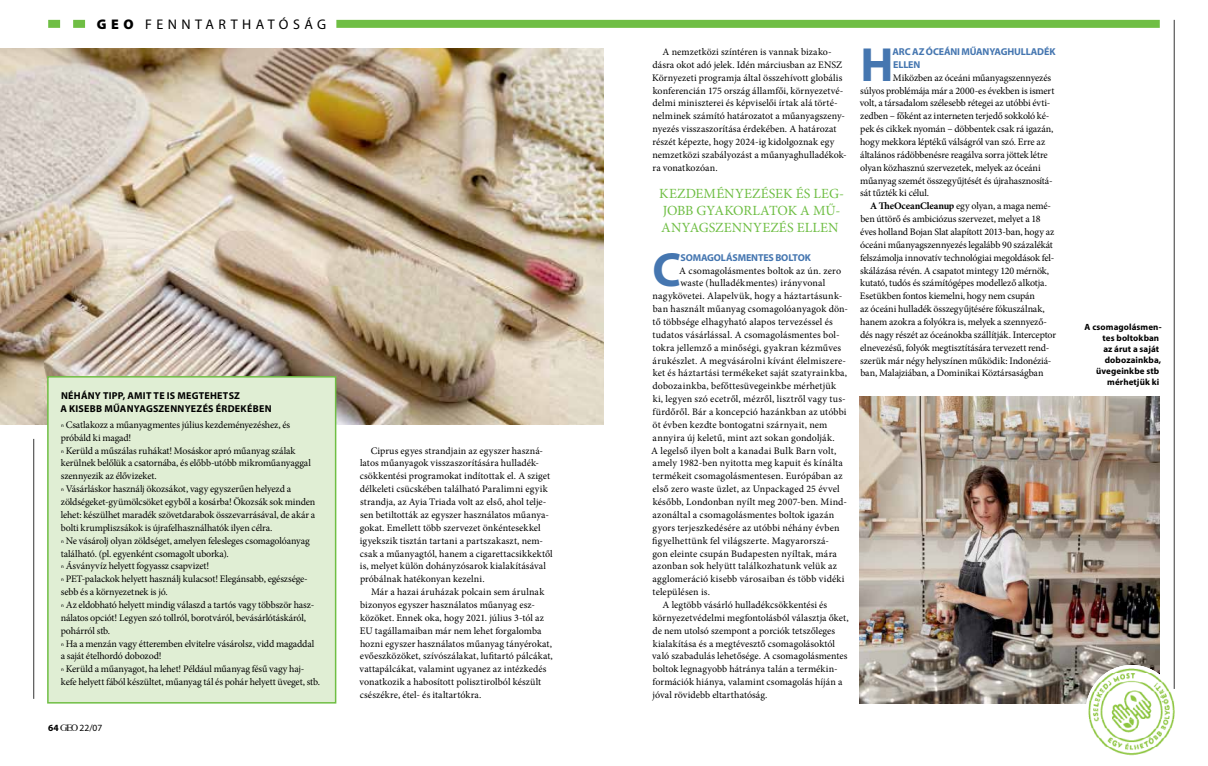
<style>
.page{position:relative;width:1208px;height:766px;background:#fff}
.page>*{position:absolute;margin:0;border:0;box-sizing:border-box;transform-origin:0 0}
.t1{font:700 48.1px "Myriad Pro";color:#4576b0}
.t2{font:14px/17px "Minion Pro";letter-spacing:.005em;color:#6fbe44}
.t3{font:14px "Myriad Pro";letter-spacing:.32em;color:#000}
.t4{font:10px/12.9px "Minion Pro";color:#000}
.t5{font:10px "Minion Pro";letter-spacing:.02em;color:#000}
.t6{font:700 10px "Myriad Pro";letter-spacing:.03em;color:#000}
.t7{font:700 10px "Myriad Pro";color:#4576b0}
.t8{font:9.5px "Myriad Pro";color:#000}
.t9{font:700 9px/11px "Myriad Pro";letter-spacing:.01em;color:#000;text-align:right}
.s1{font-weight:900}
.s2{font-family:"Myriad Pro";font-size:5px}
.s3{font-weight:700}
.s4{font-family:"GEO Logo Font";font-size:8.5px}
</style>
<div class="page">
<div style="left:73px;top:20px;width:12px;height:8px;background:#6fbe44"></div>
<div style="left:336px;top:20px;width:823px;height:8px;background:#6fbe44"></div>
<div style="left:48px;top:20px;width:12px;height:8px;background:#6fbe44"></div>
<img style="left:0;top:49px;width:604px;height:375px">
<hr style="left:33px;top:439px;width:1px;height:259px;background:#000">
<hr style="left:1174px;top:20px;width:1px;height:668px;background:#000">
<div style="left:47px;top:376px;width:289px;height:327px;background:#e0eed4;border:2px solid #6fbe44"></div>
<img style="left:859px;top:396px;width:300px;height:307px">
<svg style="left:1085px;top:664px;width:90px;height:92px"></svg>
<h2 class="t3" style="left:97px;top:15px;width:231px"><span class="s1">GEO</span> fenntarthatóság</h2>
<p class="t6" style="left:61px;top:389px;width:8px">NÉHÁNY</p>
<p class="t6" style="left:103px;top:389px;width:7px">TIPP</p>
<p class="t6" style="left:123px;top:389px;width:12px">, AMIT</p>
<p class="t6" style="left:154px;top:389px;width:31px">TEISMEGTEHETS</p>
<p class="t6" style="left:234px;top:389px;width:7px">Z</p>
<p class="t6" style="left:60px;top:401px;width:15px">A KISE</p>
<p class="t6" style="left:90px;top:401px;width:23px">BB MŰANYAGS</p>
<p class="t6" style="left:159px;top:401px;width:14px">ZENNYE</p>
<p class="t6" style="left:197px;top:401px;width:27px">ZÉS ÉRDEKÉ</p>
<p class="t6" style="left:253px;top:401px;width:13px">BEN</p>
<p class="t4" style="left:61px;top:418px;width:261px"><span class="s2">n</span> Csatlakozz a műanyagmentes július kezdeményezéshez, és próbáld ki magad!<br><span class="s2">n</span> Kerüld a műszálas ruhákat! Mosáskor apró műanyag szálak kerülnek belőlük a csatornába, és előbb-utóbb mikroműanyaggal szennyezik az élővizeket.<br><span class="s2">n</span> Vásárláskor használj ökozsákot, vagy egyszerűen helyezd a zöldségeket-gyümölcsöket egyből a kosárba! Ökozsák sok minden lehet: készülhet maradék szövetdarabok összevarrásával, de akár a bolti krumpliszsákok is újrafelhasználhatók ilyen célra.<br><span class="s2">n</span> Ne vásárolj olyan zöldséget, amelyen felesleges csomagolóanyag található. (pl. egyenként csomagolt uborka).<br><span class="s2">n</span> Ásványvíz helyett fogyassz csapvizet!<br><span class="s2">n</span> PET-palackok helyett használj kulacsot! Elegánsabb, egészsége&shy;sebb és a környezetnek is jó.<br><span class="s2">n</span> Az eldobható helyett mindig válaszd a tartós vagy többször hasz&shy;nálatos opciót! Legyen szó tollról, borotváról, bevásárlótáskáról, pohárról stb.<br><span class="s2">n</span> Ha a menzán vagy étteremben elvitelre vásárolsz, vidd magaddal a saját ételhordó dobozod!<br><span class="s2">n</span> Kerüld a műanyagot, ha lehet! Például műanyag fésű vagy haj&shy;kefe helyett fából készültet, műanyag tál és pohár helyett üveget, stb.</p>
<p class="t8" style="left:48px;top:721px;width:56px"><span class="s3">64</span> <span class="s4">g</span> 22/07</p>
<p class="t4" style="left:360px;top:444px;width:194px;text-indent:11px">Ciprus egyes strandjain az egyszer haszná&shy;latos műanyagok visszaszorítására hulladék&shy;csökkentési programokat indítottak el. A sziget délkeleti csücskében található Paralimni egyik strandja, az Ayia Triada volt az első, ahol telje&shy;sen betiltották az egyszer használatos műanya&shy;gokat. Emellett több szervezet önkéntesekkel igyekszik tisztán tartani a partszakaszt, nem&shy;csak a műanyagtól, hanem a cigarettacsikkektől is, melyet külön dohányzósarok kialakításával próbálnak hatékonyan kezelni.</p>
<p class="t4" style="left:360px;top:585px;width:195px;text-indent:11px">Már a hazai áruházak polcain sem árulnak bizonyos egyszer használatos műanyag esz&shy;közöket. Ennek oka, hogy 2021. július 3-tól az EU tagállamaiban már nem lehet forgalomba hozni egyszer használatos műanyag tányérokat, evőeszközöket, szívószálakat, lufitartó pálcákat, vattapálcákat, valamint ugyanez az intézkedés vonatkozik a habosított polisztirolból készült csészékre, étel- és italtartókra.</p>
<p class="t4" style="left:652px;top:45px;width:196px;text-indent:10px">A nemzetközi színtéren is vannak bizako&shy;dásra okot adó jelek. Idén márciusban az ENSZ Környezeti programja által összehívott globális konferencián 175 ország államfői, környezetvé&shy;delmi miniszterei és képviselői írtak alá törté&shy;nelminek számító határozatot a műanyagszen - nyezés visszaszorítása érdekében. A határozat részét képezte, hogy 2024-ig kidolgoznak egy nemzetközi szabályozást a műanyaghulladékok&shy;ra vonatkozóan.</p>
<h2 class="t2" style="left:659px;top:185px;width:186px">KEZDEMÉNYEZÉSEK ÉS LEG-<br>JOBB GYAKORLATOK A MŰ-<br>ANYAGSZENNYEZÉS ELLEN</h2>
<h1 class="t1" style="left:652px;top:239px;width:27px">C</h1>
<p class="t7" style="left:680px;top:251px;width:8px">SOMAGOLÁSMENTES</p>
<p class="t7" style="left:775px;top:251px;width:13px">BOLTOK</p>
<p class="t4" style="left:679px;top:264px;width:163px">A csomagolásmentes boltok az ún. zero</p>
<p class="t4" style="left:680px;top:277px;width:147px">waste (hulladékmentes) irányvonal</p>
<p class="t5" style="left:652px;top:289px;width:191px">nagykövetei. Alapelvük, hogy a háztartásunk-</p>
<p class="t4" style="left:653px;top:302px;width:197px">ban használt műanyag csomagolóanyagok dön-</p>
<p class="t4" style="left:652px;top:315px;width:182px">tő többsége elhagyható alapos tervezéssel és</p>
<p class="t4" style="left:652px;top:328px;width:189px">tudatos vásárlással. A csomagolásmentes bol-</p>
<p class="t5" style="left:652px;top:341px;width:190px">tokra jellemző a minőségi, gyakran kézműves</p>
<p class="t5" style="left:652px;top:353px;width:195px">árukészlet. A megvásárolni kívánt élelmiszere-</p>
<p class="t5" style="left:652px;top:366px;width:196px">ket és háztartási termékeket saját szatyrainkba,</p>
<p class="t4" style="left:652px;top:379px;width:185px">dobozainkba, befőttesüvegeinkbe mérhetjük</p>
<p class="t5" style="left:652px;top:392px;width:195px">ki, legyen szó ecetről, mézről, lisztről vagy tus-</p>
<p class="t4" style="left:652px;top:405px;width:195px">fürdőről. Bár a koncepció hazánkban az utóbbi</p>
<p class="t4" style="left:652px;top:418px;width:176px">öt évben kezdte bontogatni szárnyait, nem</p>
<p class="t5" style="left:652px;top:431px;width:184px">annyira új keletű, mint azt sokan gondolják.</p>
<p class="t4" style="left:651px;top:444px;width:186px">A legelső ilyen bolt a kanadai Bulk Barn volt,</p>
<p class="t4" style="left:652px;top:457px;width:192px">amely 1982-ben nyitotta meg kapuit és kínálta</p>
<p class="t4" style="left:652px;top:469px;width:192px">termékeit csomagolásmentesen. Európában az</p>
<p class="t5" style="left:652px;top:482px;width:189px">első zero waste üzlet, az Unpackaged 25 évvel</p>
<p class="t4" style="left:652px;top:495px;width:196px">később, Londonban nyílt meg 2007-ben. Mind-</p>
<p class="t4" style="left:652px;top:508px;width:183px">azonáltal a csomagolásmentes boltok igazán</p>
<p class="t4" style="left:652px;top:521px;width:188px">gyors terjeszkedésére az utóbbi néhány évben</p>
<p class="t5" style="left:652px;top:533px;width:178px">figyelhettünk fel világszerte. Magyarorszá-</p>
<p class="t4" style="left:652px;top:546px;width:186px">gon eleinte csupán Budapesten nyíltak, mára</p>
<p class="t4" style="left:652px;top:559px;width:186px">azonban sok helyütt találkozhatunk velük az</p>
<p class="t4" style="left:652px;top:572px;width:193px">agglomeráció kisebb városaiban és több vidéki</p>
<p class="t4" style="left:652px;top:585px;width:59px">településen is.</p>
<p class="t4" style="left:662px;top:598px;width:166px">A legtöbb vásárló hulladékcsökkentési és</p>
<p class="t4" style="left:652px;top:611px;width:197px">környezetvédelmi megfontolásból választja őket,</p>
<p class="t4" style="left:652px;top:624px;width:184px">de nem utolsó szempont a porciók tetszőleges</p>
<p class="t4" style="left:652px;top:636px;width:184px">kialakítása és a megtévesztő csomagolásoktól</p>
<p class="t4" style="left:652px;top:649px;width:197px">való szabadulás lehetősége. A csomagolásmentes</p>
<p class="t4" style="left:653px;top:662px;width:186px">boltok legnagyobb hátránya talán a termékin-</p>
<p class="t4" style="left:652px;top:675px;width:191px">formációk hiánya, valamint csomagolás híján a</p>
<p class="t4" style="left:652px;top:688px;width:116px">jóval rövidebb eltarthatóság.</p>
<h1 class="t1" style="left:860px;top:33px;width:28px">H</h1>
<p class="t7" style="left:892px;top:45px;width:7px">ARC</p>
<p class="t7" style="left:912px;top:45px;width:21px">AZ ÓCEÁNI</p>
<p class="t7" style="left:961px;top:45px;width:8px">MŰANYAGHULLADÉK</p>
<p class="t7" style="left:893px;top:58px;width:7px">ELLEN</p>
<p class="t4" style="left:860px;top:71px;width:196px;text-indent:33px">Miközben az óceáni műanyagszennyezés súlyos problémája már a 2000-es években is ismert volt, a társadalom szélesebb rétegei az utóbbi évti&shy;zedben – főként az interneten terjedő sokkoló ké&shy;pek és cikkek nyomán – döbbentek csak rá igazán, hogy mekkora léptékű válságról van szó. Erre az általános rádöbbenésre reagálva sorra jöttek létre olyan közhasznú szervezetek, melyek az óceáni műanyag szemét összegyűjtését és újrahasznosítá&shy;sát tűzték ki célul.</p>
<p class="t4" style="left:860px;top:200px;width:198px;text-indent:10px"><span class="s3">A TheOceanCleanup</span> egy olyan, a maga nemé&shy;ben úttörő és ambiciózus szervezet, melyet a 18 éves holland Bojan Slat alapított 2013-ban, hogy az óceáni műanyagszennyezés legalább 90 százalékát felszámolja innovatív technológiai megoldások fel&shy;skálázása révén. A csapatot mintegy 120 mérnök, kutató, tudós és számítógépes modellező alkotja.<br>Esetükben fontos kiemelni, hogy nem csupán<br>az óceáni hulladék összegyűjtésére fókuszálnak, hanem azokra a folyókra is, melyek a szennyező&shy;dés nagy részét az óceánokba szállítják. Interceptor elnevezésű, folyók megtisztítására tervezett rend&shy;szerük már négy helyszínen működik: Indonéziá&shy;ban, Malajziában, a Dominikai Köztársaságban</p>
<p class="t9" style="left:1084px;top:321px;width:79px">A csomagolásmen&shy;tes boltokban<br>az árut a saját dobozainkba, üvegeinkbe stb mérhetjük ki</p>
</div>
